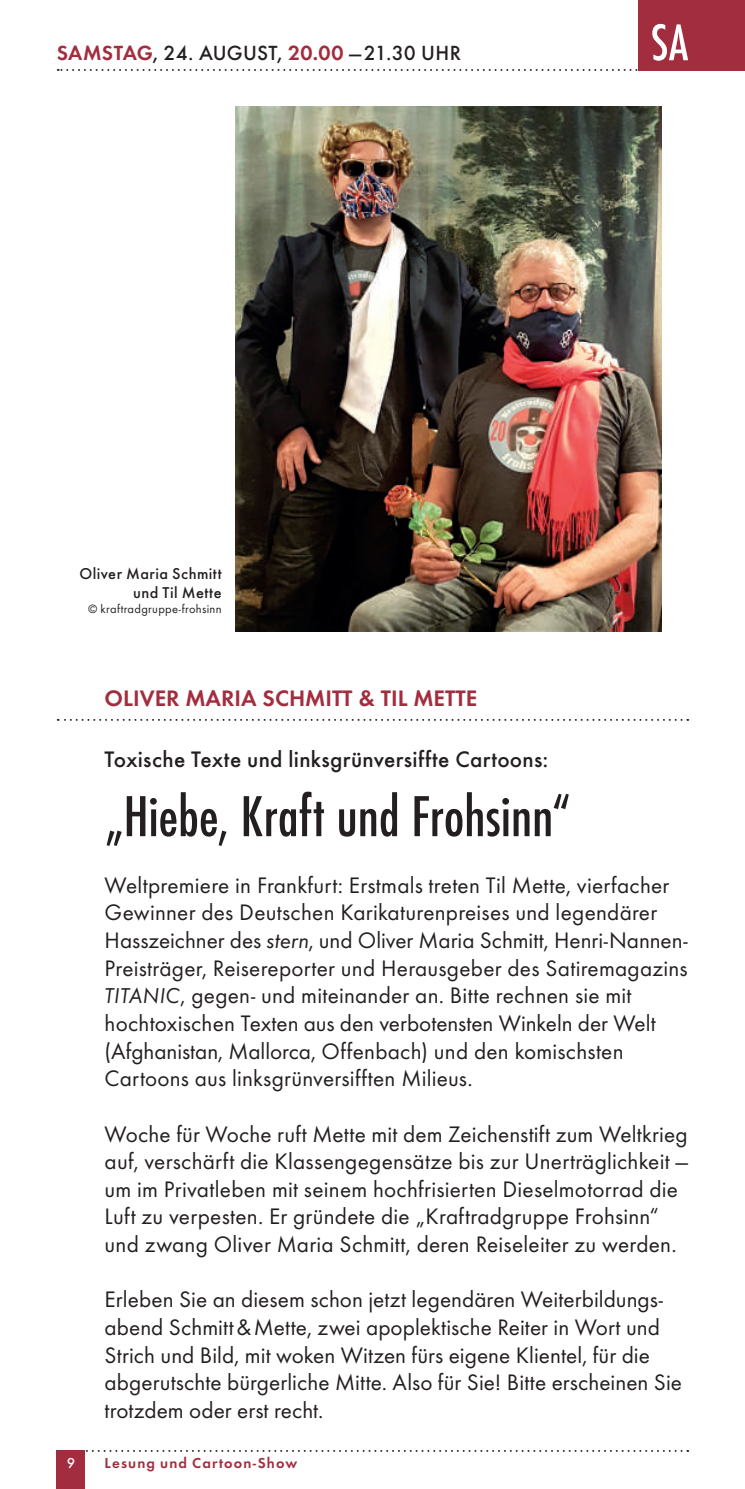
<style>
.page{position:relative;width:745px;height:1489px;background:#fff}
.page>*{position:absolute;margin:0;border:0;box-sizing:border-box;transform-origin:0 0}
.t1{font:500 condensed 60px "Futura T";letter-spacing:-.005em;color:#231f20}
.t2{font:500 condensed 53.75px "Futura T";color:#fff}
.t3{font:23.25px/27.5px "Futura T";letter-spacing:.01em;color:#231f20}
.t4{font:500 23.25px "Futura T";letter-spacing:.015em;color:#231f20}
.t5{font:600 23.25px "Futura T";color:#a22d3e}
.t6{font:500 21.25px "Futura T";letter-spacing:.01em;color:#231f20}
.t7{font:500 16.25px/19.5px "Futura T";letter-spacing:.03em;color:#231f20;text-align:right}
.t8{font:600 15px "Futura T";letter-spacing:.075em;color:#a22d3e}
.t9{font:500 15px "Futura T";color:#fff}
.t10{font:12.5px "Futura T";letter-spacing:.025em;color:#231f20}
.s1{font-weight:600;color:#a22d3e}
.s2{font-style:italic}
.s3{font-style:italic;font-size:22.25px}
</style>
<div class="page">
<img style="left:236px;top:106px;width:425px;height:525px">
<svg style="left:86px;top:1450px;width:601px;height:1px"></svg>
<div style="left:57px;top:1449px;width:28px;height:39px;background:#a22d3e"></div>
<svg style="left:58px;top:69px;width:687px;height:2px"></svg>
<div style="left:638px;top:0;width:106px;height:71px;background:#a22d3e"></div>
<svg style="left:58px;top:719px;width:629px;height:1px"></svg>
<p class="t6" style="left:57px;top:41px;width:405px"><span class="s1">SAMSTAG</span>, 24. AUGUST, <span class="s1">20.00</span> —21.30 UHR</p>
<h2 class="t2" style="left:650px;top:11px;width:39px">SA</h2>
<p class="t7" style="left:79px;top:563px;width:144px">Oliver Maria Schmitt und Til Mette</p>
<p class="t10" style="left:88px;top:602px;width:135px">© kraftradgruppe-frohsinn</p>
<p class="t5" style="left:105px;top:684px;width:374px">OLIVER MARIA SCHMITT &amp; TIL METTE</p>
<p class="t4" style="left:105px;top:745px;width:445px">Toxische Texte und linksgrünversiffte Cartoons:</p>
<h1 class="t1" style="left:105px;top:781px;width:467px">„Hiebe, Kraft und Frohsinn“</h1>
<p class="t3" style="left:105px;top:871px;width:584px">Weltpremiere in Frankfurt: Erstmals treten Til Mette, vierfacher Gewinner des Deutschen Karikaturenpreises und legendärer Hasszeichner des <span class="s2">stern</span>, und Oliver Maria Schmitt, Henri-Nannen-Preisträger, Reisereporter und Herausgeber des Satiremagazins <span class="s3">TITANIC</span>, gegen- und miteinander an. Bitte rechnen sie mit hochtoxischen Texten aus den verbotensten Winkeln der Welt (Afghanistan, Mallorca, Offenbach) und den komischsten Cartoons aus linksgrünversifften Milieus.</p>
<p class="t3" style="left:105px;top:1119px;width:584px">Woche für Woche ruft Mette mit dem Zeichenstift zum Weltkrieg auf, verschärft die Klassengegensätze bis zur Unerträglichkeit — um im Privatleben mit seinem hochfrisierten Dieselmotorrad die Luft zu verpesten. Er gründete die „Kraftradgruppe Frohsinn“ und zwang Oliver Maria Schmitt, deren Reiseleiter zu werden.</p>
<p class="t3" style="left:105px;top:1285px;width:578px">Erleben Sie an diesem schon jetzt legendären Weiterbildungs&shy;abend Schmitt&amp;Mette, zwei apoplektische Reiter in Wort und Strich und Bild, mit woken Witzen fürs eigene Klientel, für die abgerutschte bürgerliche Mitte. Also für Sie! Bitte erscheinen Sie trotzdem oder erst recht.</p>
<p class="t9" style="left:67px;top:1453px;width:10px">9</p>
<p class="t8" style="left:105px;top:1453px;width:194px">Lesung und Cartoon-Show</p>
</div>
